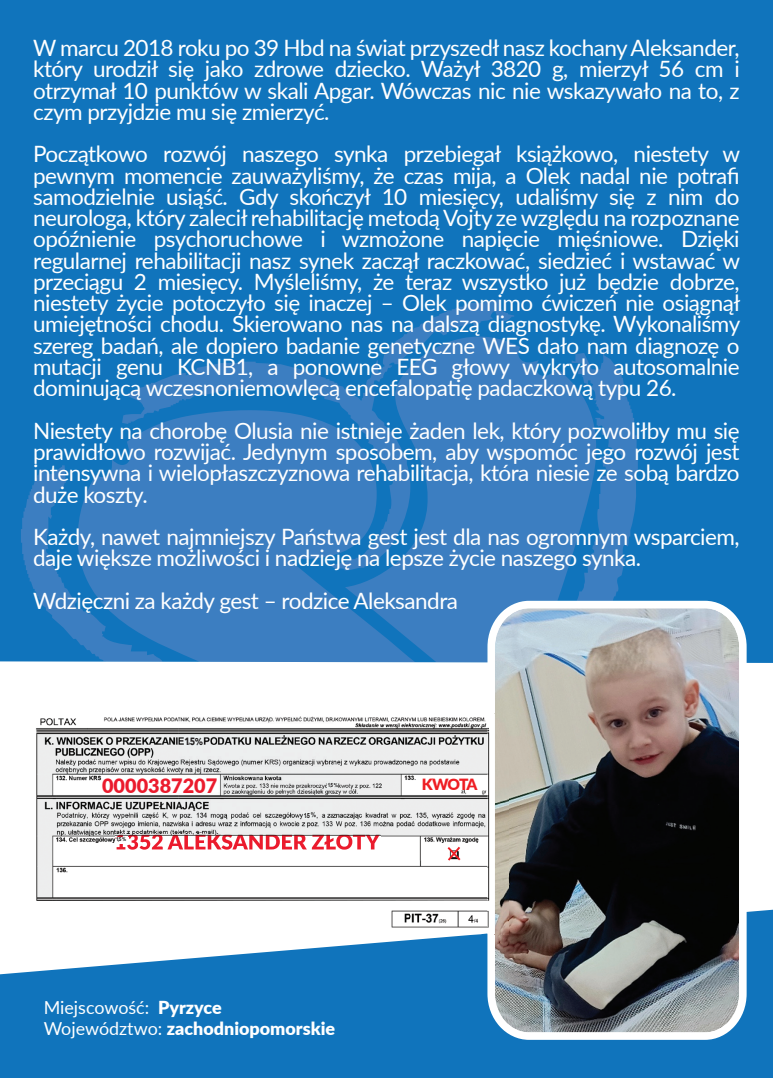
<style>
.page{position:relative;width:773px;height:1078px;background:#fff}
.page>*{position:absolute;margin:0;border:0;box-sizing:border-box;transform-origin:0 0}
.t1{font:22.5px/21.2px "Lato";letter-spacing:-.025em;color:#fff;text-align:justify}
.t2{font:900 19.75px "Lato";color:#eb1b2d}
.t3{font:900 18px/21.5px "Lato";color:#fff}
.t4{font:900 15.5px "Lato";letter-spacing:-.07em;color:#ee1d23}
.t5{font:700 10.5px "Avenir Next LT Pro";color:#231f20;scale:.81 1}
.t6{font:700 7px "Arial";color:#231f20;scale:.81 1}
.t7{font:700 5.75px "Arial";color:#231f20;scale:.81 1}
.t8{font:700 5.5px "Avenir Next LT Pro";color:#231f20;scale:.81 1}
.s1{font-size:8.25px}
.s2{font-size:9.75px}
.s3{font-size:4.5px}
.s4{font-size:5.5px}
.s5{font-size:6.5px}
.s6{font-weight:400}
</style>
<div class="page">
<div style="left:0;top:0;width:772px;height:785px;background:#1074bc"></div>
<svg style="left:21px;top:299px;width:616px;height:362px;fill:#3a7dc0"></svg>
<svg style="left:78px;top:410px;width:337px;height:251px;fill:#3c7ec1"></svg>
<div style="left:0;top:661px;width:772px;height:124px;background:#fff"></div>
<svg style="left:0;top:909px;width:772px;height:168px;background:#2f86c4"></svg>
<img style="left:487px;top:600px;width:259px;height:439px">
<img style="left:24px;top:713px;width:484px;height:220px">
<img style="left:115px;top:833px;width:265px;height:16px">
<div style="left:184px;top:736px;width:19px;height:10px;background:#edf1f2"></div>
<svg style="left:447px;top:846px;width:13px;height:14px"></svg>
<div style="left:304px;top:811px;width:12px;height:7px;background:#eef2f2"></div>
<div style="left:328px;top:782px;width:10px;height:6px;background:#eef2f2"></div>
<div style="left:116px;top:836px;width:13px;height:7px;background:#fff"></div>
<p class="t1" style="left:33px;top:36px;width:708px">W marcu 2018 roku po 39 Hbd na świat przyszedł nasz kochany Aleksander, który urodził się jako zdrowe dziecko. Ważył 3820 g, mierzył 56 cm i otrzymał 10 punktów w skali Apgar. Wówczas nic nie wskazywało na to, z czym przyjdzie mu się zmierzyć.</p>
<p class="t1" style="left:33px;top:143px;width:708px">Początkowo rozwój naszego synka przebiegał książkowo, niestety w pewnym momencie zauważyliśmy, że czas mija, a Olek nadal nie potrafi samodzielnie usiąść. Gdy skończył 10 miesięcy, udaliśmy się z nim do neurologa, który zalecił rehabilitację metodą Vojty ze względu na rozpoznane opóźnienie psychoruchowe i wzmożone napięcie mięśniowe. Dzięki regularnej rehabilitacji nasz synek zaczął raczkować, siedzieć i wstawać w przeciągu 2 miesięcy. Myśleliśmy, że teraz wszystko już będzie dobrze, niestety życie potoczyło się inaczej – Olek pomimo ćwiczeń nie osiągnął umiejętności chodu. Skierowano nas na dalszą diagnostykę. Wykonaliśmy szereg badań, ale dopiero badanie genetyczne WES dało nam diagnozę o mutacji genu KCNB1, a ponowne EEG głowy wykryło autosomalnie dominującą wczesnoniemowlęcą encefalopatię padaczkową typu 26.</p>
<p class="t1" style="left:33px;top:419px;width:708px">Niestety na chorobę Olusia nie istnieje żaden lek, który pozwoliłby mu się prawidłowo rozwijać. Jedynym sposobem, aby wspomóc jego rozwój jest intensywna i wielopłaszczyznowa rehabilitacja, która niesie ze sobą bardzo duże koszty.</p>
<p class="t1" style="left:33px;top:525px;width:707px">Każdy, nawet najmniejszy Państwa gest jest dla nas ogromnym wsparciem, daje większe możliwości i nadzieję na lepsze życie naszego synka.</p>
<p class="t1" style="left:33px;top:589px;width:426px">Wdzięczni za każdy gest – rodzice Aleksandra</p>
<p class="t5" style="left:184px;top:734px;width:25px">1 5<span class="s1">,</span> <span class="s2">%</span></p>
<p class="t2" style="left:102px;top:770px;width:117px">0000387207</p>
<p class="t4" style="left:422px;top:772px;width:57px">KWOTA</p>
<p class="t7" style="left:328px;top:781px;width:14px">1 5<span class="s3">,</span> <span class="s4">%</span></p>
<p class="t8" style="left:116px;top:835px;width:14px">1 5, %</p>
<p class="t6" style="left:303px;top:810px;width:17px">1 5<span class="s4">,</span> <span class="s5">%</span></p>
<p class="t3" style="left:44px;top:995px;width:293px"><span class="s6">Miejscowość:</span> Pyrzyce<br><span class="s6">Województwo:</span> zachodniopomorskie</p>
</div>
